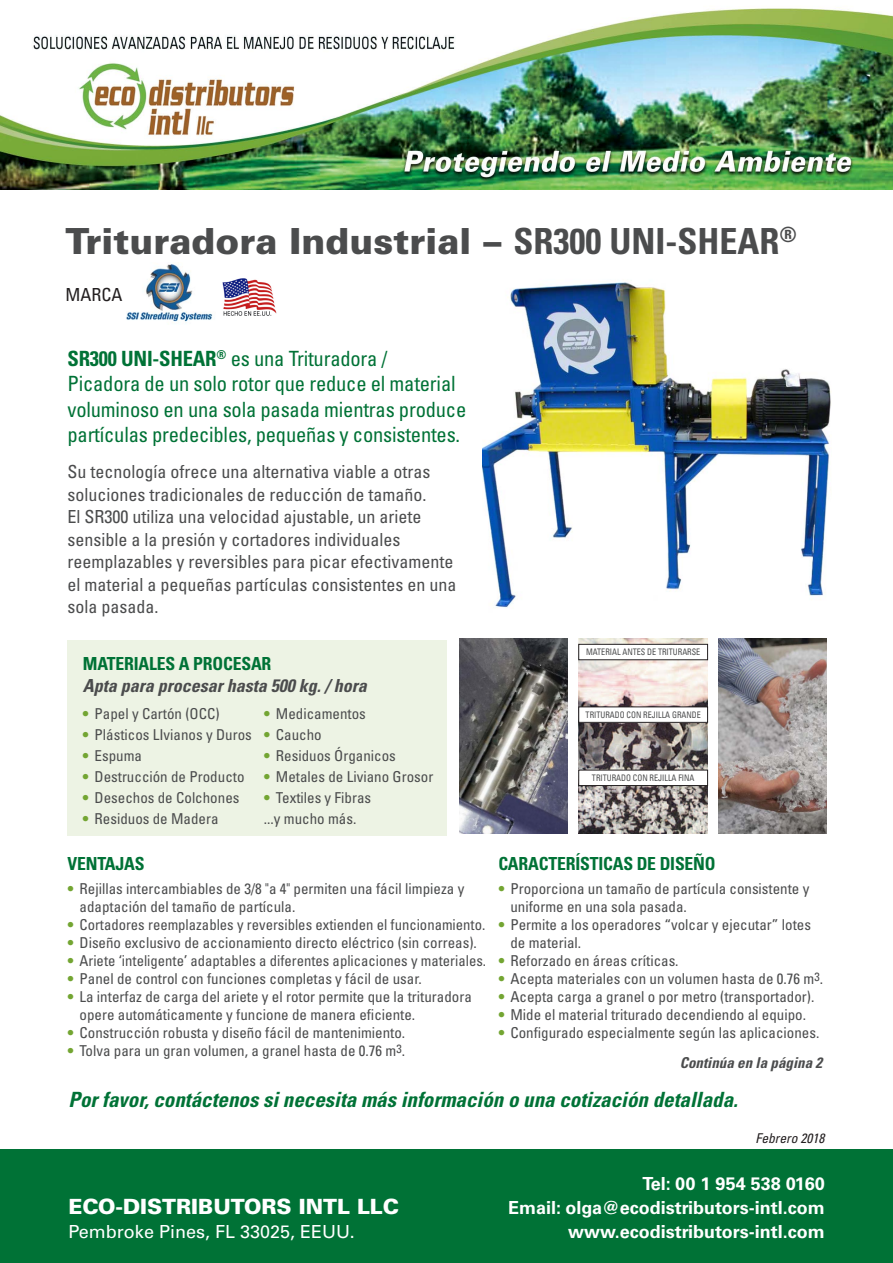
<style>
.page{position:relative;width:893px;height:1263px;background:#fff}
.page>*{position:absolute;margin:0;border:0;box-sizing:border-box;transform-origin:0 0}
.t1{font:900 36px "Univers LT Std";color:#4b4c4d}
.t2{font:condensed 21px/25.5px "Univers LT Std";letter-spacing:-.01em;color:#007236}
.t3{font:italic 700 condensed 21px "Univers LT Std";color:#007236}
.t4{font:900 21px "Univers LT Std";color:#fff}
.t5{font:condensed 18px/22.5px "Univers LT Std";color:#4b4c4d}
.t6{font:700 18px/24px "Univers LT Std";color:#fff;text-align:right}
.t7{font:italic 700 condensed 18px/22.5px "Univers LT Std";color:#4b4c4d}
.t8{font:18px "Univers LT Std";color:#fff}
.t9{font:700 condensed 18px "Univers LT Std";letter-spacing:-.01em;color:#007236}
.t10{font:condensed 18px "Univers LT Std";color:#231f20}
.t11{font:condensed 15px/18px "Univers LT Std";color:#4b4c4d}
.t12{font:italic 700 condensed 15px "Univers LT Std";color:#4b4c4d}
.t13{font:italic condensed 13.5px "Univers LT Std";color:#231f20}
.t14{font:condensed 9px "Univers LT Std";color:#4b4c4d;scale:.9 1}
.s1{font-weight:700;font-stretch:condensed}
.s2{font-weight:700}
.s3{font-style:normal;color:#007236}
.s4{font-weight:700;color:#73a532}
</style>
<div class="page">
<div style="left:0;top:1150px;width:893px;height:113px;background:#007236"></div>
<img style="left:0;top:8px;width:893px;height:181px">
<img style="left:223px;top:278px;width:54px;height:38px">
<img style="left:126px;top:264px;width:87px;height:58px">
<div style="left:68px;top:640px;width:379px;height:195px;background:#edf3e4"></div>
<img style="left:719px;top:638px;width:108px;height:195px">
<img style="left:578px;top:638px;width:130px;height:195px">
<div style="left:579px;top:707px;width:129px;height:15px;background:#fff"></div>
<div style="left:578px;top:706px;width:130px;height:17px;border:1px solid #231f20"></div>
<div style="left:579px;top:770px;width:129px;height:15px;background:#fff"></div>
<div style="left:578px;top:770px;width:130px;height:16px;border:1px solid #231f20"></div>
<div style="left:579px;top:644px;width:129px;height:16px;background:#fff"></div>
<div style="left:578px;top:644px;width:130px;height:16px;border:1px solid #231f20"></div>
<img style="left:460px;top:638px;width:108px;height:195px">
<img style="left:482px;top:282px;width:349px;height:326px">
<p class="t1" style="left:66px;top:218px;width:733px">Trituradora Industrial – <span class="s1">SR300 UNI-SHEAR</span><sup>®</sup></p>
<p class="t10" style="left:66px;top:283px;width:59px">MARCA</p>
<p class="t2" style="left:68px;top:345px;width:400px"><span class="s2">SR300 UNI-SHEAR</span><sup>®</sup> es una Trituradora /<br>Picadora de un solo rotor que reduce el material voluminoso en una sola pasada mientras produce partículas predecibles, pequeñas y consistentes.</p>
<p class="t5" style="left:68px;top:460px;width:390px">Su tecnología ofrece una alternativa viable a otras soluciones tradicionales de reducción de tamaño.<br>El SR300 utiliza una velocidad ajustable, un ariete sensible a la presión y cortadores individuales reemplazables y reversibles para picar efectivamente el material a pequeñas partículas consistentes en una sola pasada.</p>
<p class="t7" style="left:83px;top:652px;width:285px"><span class="s3">MATERIALES A PROCESAR<br></span>Apta para procesar hasta 500 kg. / hora</p>
<p class="t11" style="left:82px;top:704px;width:139px"><span class="s4">•</span> Papel y Cartón (OCC)</p>
<p class="t11" style="left:82px;top:725px;width:171px"><span class="s4">•</span> Plásticos LIvianos y Duros</p>
<p class="t11" style="left:82px;top:746px;width:61px"><span class="s4">•</span> Espuma</p>
<p class="t11" style="left:82px;top:767px;width:163px"><span class="s4">•</span> Destrucción de Producto</p>
<p class="t11" style="left:82px;top:788px;width:158px"><span class="s4">•</span> Desechos de Colchones</p>
<p class="t11" style="left:82px;top:809px;width:138px"><span class="s4">•</span> Residuos de Madera</p>
<p class="t11" style="left:264px;top:704px;width:103px"><span class="s4">•</span> Medicamentos</p>
<p class="t11" style="left:264px;top:725px;width:59px"><span class="s4">•</span> Caucho</p>
<p class="t11" style="left:264px;top:746px;width:133px"><span class="s4">•</span> Residuos Órganicos</p>
<p class="t11" style="left:264px;top:767px;width:171px"><span class="s4">•</span> Metales de Liviano Grosor</p>
<p class="t11" style="left:264px;top:786px;width:109px;line-height:21px"><span class="s4">•</span> Textiles y Fibras ...y mucho más.</p>
<p class="t9" style="left:68px;top:852px;width:79px">VENTAJAS</p>
<p class="t11" style="left:80px;top:880px;width:386px;text-indent:-12px"><span class="s4">•</span> Rejillas intercambiables de 3/8 "a 4" permiten una fácil limpieza y adaptación del tamaño de partícula.</p>
<p class="t11" style="left:68px;top:916px;width:419px"><span class="s4">•</span> Cortadores reemplazables y reversibles extienden el funcionamiento.</p>
<p class="t11" style="left:68px;top:934px;width:411px"><span class="s4">•</span> Diseño exclusivo de accionamiento directo eléctrico (sin correas).</p>
<p class="t11" style="left:68px;top:952px;width:420px"><span class="s4">•</span> Ariete ‘inteligente’ adaptables a diferentes aplicaciones y materiales.</p>
<p class="t11" style="left:68px;top:970px;width:356px"><span class="s4">•</span> Panel de control con funciones completas y fácil de usar.</p>
<p class="t11" style="left:80px;top:988px;width:394px;text-indent:-12px"><span class="s4">•</span> La interfaz de carga del ariete y el rotor permite que la trituradora opere automáticamente y funcione de manera eficiente.</p>
<p class="t11" style="left:68px;top:1024px;width:339px"><span class="s4">•</span> Construcción robusta y diseño fácil de mantenimiento.</p>
<p class="t11" style="left:68px;top:1042px;width:339px"><span class="s4">•</span> Tolva para un gran volumen, a granel hasta de 0.76 m<sup>3</sup>.</p>
<p class="t14" style="left:586px;top:646px;width:128px">MATERIAL ANTES DE TRITURARSE</p>
<p class="t14" style="left:586px;top:709px;width:130px">TRITURADO CON REJILLA GRANDE</p>
<p class="t14" style="left:592px;top:772px;width:116px">TRITURADO CON REJILLA FINA</p>
<p class="t9" style="left:498px;top:852px;width:219px">CARACTERÍSTICAS DE DISEÑO</p>
<p class="t11" style="left:510px;top:880px;width:301px;text-indent:-12px"><span class="s4">•</span> Proporciona un tamaño de partícula consistente y uniforme en una sola pasada.</p>
<p class="t11" style="left:510px;top:916px;width:302px;text-indent:-12px"><span class="s4">•</span> Permite a los operadores “volcar y ejecutar” lotes de material.</p>
<p class="t11" style="left:498px;top:952px;width:182px"><span class="s4">•</span> Reforzado en áreas críticas.</p>
<p class="t11" style="left:498px;top:970px;width:326px"><span class="s4">•</span> Acepta materiales con un volumen hasta de 0.76 m<sup>3</sup>.</p>
<p class="t11" style="left:498px;top:988px;width:318px"><span class="s4">•</span> Acepta carga a granel o por metro (transportador).</p>
<p class="t11" style="left:498px;top:1006px;width:309px"><span class="s4">•</span> Mide el material triturado decendiendo al equipo.</p>
<p class="t11" style="left:498px;top:1024px;width:323px"><span class="s4">•</span> Configurado especialmente según las aplicaciones.</p>
<p class="t12" style="left:680px;top:1054px;width:144px">Continúa en la página 2</p>
<p class="t3" style="left:68px;top:1087px;width:671px">Por favor, contáctenos si necesita más información o una cotización detallada.</p>
<p class="t13" style="left:755px;top:1129px;width:70px">Febrero 2018</p>
<p class="t4" style="left:68px;top:1193px;width:332px">ECO-DISTRIBUTORS INTL LLC</p>
<p class="t8" style="left:68px;top:1220px;width:288px">Pembroke Pines, FL 33025, EEUU.</p>
<p class="t8" style="left:322px;top:1220px;width:39px">.UU.</p>
<p class="t6" style="left:642px;top:1171px;width:184px">Tel: 00 1 954 538 0160</p>
<p class="t6" style="left:508px;top:1195px;width:318px">Email: olga@ecodistributors-intl.com www.ecodistributors-intl.com</p>
</div>
